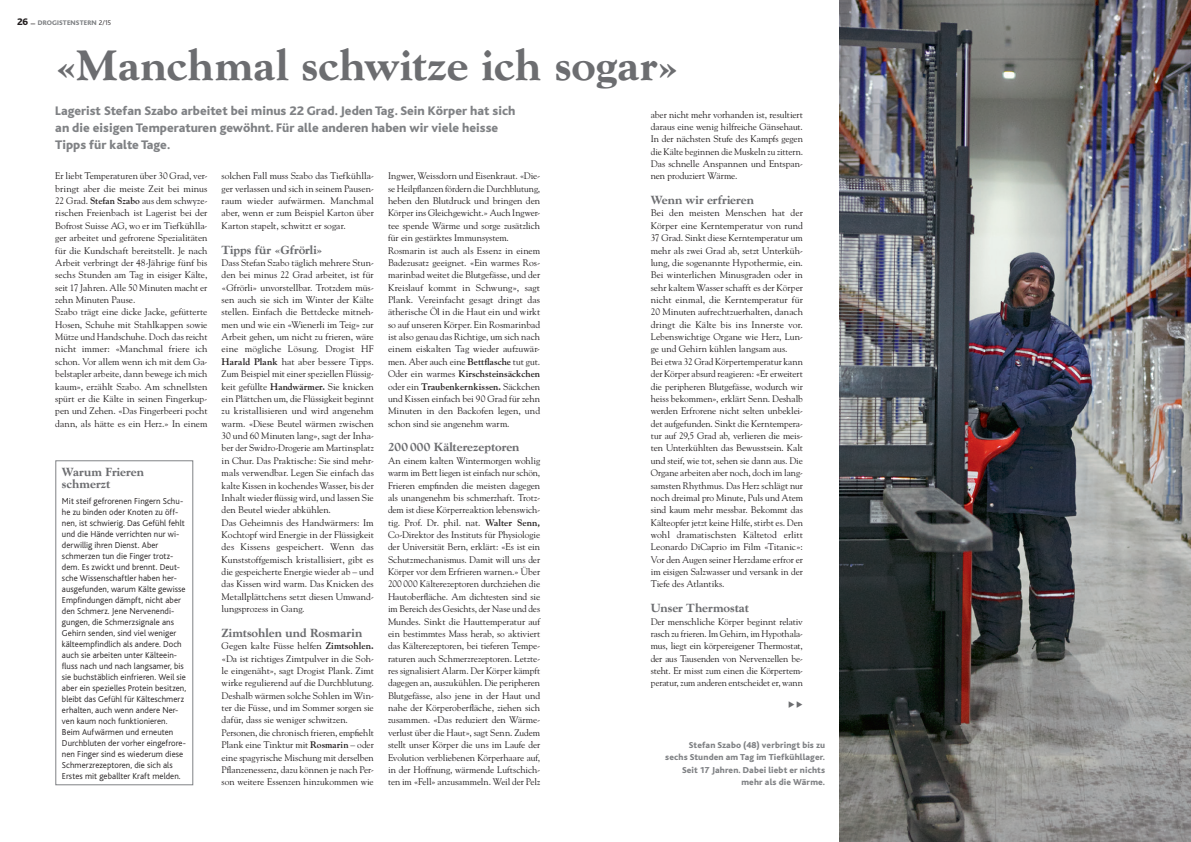
<style>
.page{position:relative;width:1191px;height:842px;background:#fff}
.page>*{position:absolute;margin:0;border:0;box-sizing:border-box;transform-origin:0 0}
.t1{font:800 43px "Goudy";letter-spacing:-.005em;color:#6c6d70}
.t2{font:800 13px/17px "Bliss";color:#808285}
.t3{font:800 12px/12px "Goudy";letter-spacing:-.005em;color:#6c6d70}
.t4{font:9.5px/12.4px "Goudy";color:#231f20}
.t5{font:300 9px/11px "Bliss";letter-spacing:.01em;color:#231f20}
.t6{font:800 9px/12.5px "Bliss";letter-spacing:.015em;color:#808285;text-align:right}
.t7{font:800 7px "Bliss";letter-spacing:.02em;color:#808285}
.s1{font-size:10px;color:#231f20}
.s2{font-weight:300;color:#231f20}
.s3{font-weight:700}
</style>
<div class="page">
<div style="left:55px;top:460px;width:138px;height:325px;border:1px solid #808285"></div>
<img style="left:840px;top:0;width:351px;height:842px">
<p class="t7" style="left:17px;top:19px;width:95px"><span class="s1">26</span> <sup>_</sup> DROGISTENSTERN <span class="s2">2/15</span></p>
<h1 class="t1" style="left:55px;top:41px;width:625px">«Manchmal schwitze ich sogar»</h1>
<p class="t4" style="left:651px;top:108px;width:154px;text-align:justify">aber nicht mehr vorhanden ist, resultiert daraus eine wenig hilfreiche Gänsehaut.<br>In der nächsten Stufe des Kampfs gegen die Kälte beginnen die Muskeln zu zittern.<br>Das schnelle Anspannen und Entspan&shy;nen produziert Wärme.</p>
<p class="t3" style="left:651px;top:194px;width:105px">Wenn wir erfrieren</p>
<p class="t4" style="left:651px;top:207px;width:154px">Bei den meisten Menschen hat der Körper eine Kerntemperatur von rund 37 Grad. Sinkt diese Kerntemperatur um mehr als zwei Grad ab, setzt Unterküh&shy;lung, die sogenannte Hypothermie, ein.<br>Bei winterlichen Minusgraden oder in sehr kaltem Wasser schafft es der Körper nicht einmal, die Kerntemperatur für 20 Minuten aufrechtzuerhalten, danach dringt die Kälte bis ins Innerste vor.<br>Lebenswichtige Organe wie Herz, Lun&shy;ge und Gehirn kühlen langsam aus.<br>Bei etwa 32 Grad Körpertemperatur kann der Körper absurd reagieren: «Er erweitert die peripheren Blutgefässe, wodurch wir heiss bekommen», erklärt Senn. Deshalb werden Erfrorene nicht selten unbeklei&shy;det aufgefunden. Sinkt die Kerntempera&shy;tur auf 29,5 Grad ab, verlieren die meis&shy;ten Unterkühlten das Bewusstsein. Kalt und steif, wie tot, sehen sie dann aus. Die Organe arbeiten aber noch, doch im lang&shy;samsten Rhythmus. Das Herz schlägt nur noch dreimal pro Minute, Puls und Atem sind kaum mehr messbar. Bekommt das Kälteopfer jetzt keine Hilfe, stirbt es. Den wohl dramatischsten Kältetod erlitt Leonardo DiCaprio im Film «Titanic»:<br>Vor den Augen seiner Herzdame erfror er im eisigen Salzwasser und versank in der Tiefe des Atlantiks.</p>
<p class="t3" style="left:651px;top:602px;width:99px">Unser Thermostat</p>
<p class="t4" style="left:651px;top:615px;width:154px;text-align:justify">Der menschliche Körper beginnt relativ rasch zu frieren. Im Gehirn, im Hypothala&shy;mus, liegt ein körpereigener Thermostat, der aus Tausenden von Nervenzellen be&shy;steht. Er misst zum einen die Körpertem&shy;peratur, zum anderen entscheidet er, wann</p>
<h2 class="t2" style="left:55px;top:103px;width:461px">Lagerist Stefan Szabo arbeitet bei minus 22 Grad. Jeden Tag. Sein Körper hat sich an die eisigen Temperaturen gewöhnt. Für alle anderen haben wir viele heisse<br>Tipps für kalte Tage.</h2>
<p class="t4" style="left:55px;top:170px;width:154px">Er liebt Temperaturen über 30 Grad, ver&shy;bringt aber die meiste Zeit bei minus 22 Grad. <span class="s3">Stefan Szabo</span> aus dem schwyze&shy;rischen Freienbach ist Lagerist bei der Bofrost Suisse AG, wo er im Tiefkühlla&shy;ger arbeitet und gefrorene Spezialitäten für die Kundschaft bereitstellt. Je nach Arbeit verbringt der 48-Jährige fünf bis sechs Stunden am Tag in eisiger Kälte, seit 17 Jahren. Alle 50 Minuten macht er zehn Minuten Pause.<br>Szabo trägt eine dicke Jacke, gefütterte Hosen, Schuhe mit Stahlkappen sowie Mütze und Handschuhe. Doch das reicht nicht immer: «Manchmal friere ich schon. Vor allem wenn ich mit dem Ga&shy;belstapler arbeite, dann bewege ich mich kaum», erzählt Szabo. Am schnellsten spürt er die Kälte in seinen Fingerkup&shy;pen und Zehen. «Das Fingerbeeri pocht dann, als hätte es ein Herz.» In einem</p>
<p class="t4" style="left:222px;top:170px;width:154px;text-align:justify">solchen Fall muss Szabo das Tiefkühlla&shy;ger verlassen und sich in seinem Pausen&shy;raum wieder aufwärmen. Manchmal aber, wenn er zum Beispiel Karton über Karton stapelt, schwitzt er sogar.</p>
<p class="t4" style="left:388px;top:170px;width:154px">Ingwer, Weissdorn und Eisenkraut. «Die&shy;se Heilpflanzen fördern die Durchblutung, heben den Blutdruck und bringen den Körper ins Gleichgewicht.» Auch Ingwer&shy;tee spende Wärme und sorge zusätzlich für ein gestärktes Immunsystem.<br>Rosmarin ist auch als Essenz in einem Badezusatz geeignet. «Ein warmes Ros&shy;marinbad weitet die Blutgefässe, und der Kreislauf kommt in Schwung», sagt Plank. Vereinfacht gesagt dringt das ätherische Öl in die Haut ein und wirkt so auf unseren Körper. Ein Rosmarinbad ist also genau das Richtige, um sich nach einem eiskalten Tag wieder aufzuwär&shy;men. Aber auch eine <span class="s3">Bettflasche</span> tut gut.<br>Oder ein warmes <span class="s3">Kirschsteinsäckchen </span>oder ein <span class="s3">Traubenkernkissen.</span> Säckchen und Kissen einfach bei 90 Grad für zehn Minuten in den Backofen legen, und schon sind sie angenehm warm.</p>
<p class="t3" style="left:388px;top:441px;width:133px">200 000 Kälterezeptoren</p>
<p class="t4" style="left:388px;top:454px;width:154px;text-align:justify">An einem kalten Wintermorgen wohlig warm im Bett liegen ist einfach nur schön, Frieren empfinden die meisten dagegen als unangenehm bis schmerzhaft. Trotz&shy;dem ist diese Körperreaktion lebenswich&shy;tig. Prof. Dr. phil. nat. <span class="s3">Walter Senn, </span>Co-Direktor des Instituts für Physiologie der Universität Bern, erklärt: «Es ist ein Schutzmechanismus. Damit will uns der Körper vor dem Erfrieren warnen.» Über 200 000 Kälterezeptoren durchziehen die Hautoberfläche. Am dichtesten sind sie im Bereich des Gesichts, der Nase und des Mundes. Sinkt die Hauttemperatur auf ein bestimmtes Mass herab, so aktiviert das Kälterezeptoren, bei tieferen Tempe&shy;raturen auch Schmerzrezeptoren. Letzte&shy;res signalisiert Alarm. Der Körper kämpft dagegen an, auszukühlen. Die peripheren Blutgefässe, also jene in der Haut und nahe der Körperoberfläche, ziehen sich zusammen. «Das reduziert den Wärme&shy;verlust über die Haut», sagt Senn. Zudem stellt unser Körper die uns im Laufe der Evolution verbliebenen Körperhaare auf, in der Hoffnung, wärmende Luftschich&shy;ten im «Fell» anzusammeln. Weil der Pelz</p>
<p class="t3" style="left:222px;top:243px;width:102px">Tipps für «Gfrörli»</p>
<p class="t4" style="left:222px;top:256px;width:154px">Dass Stefan Szabo täglich mehrere Stun&shy;den bei minus 22 Grad arbeitet, ist für «Gfrörli» unvorstellbar. Trotzdem müs&shy;sen auch sie sich im Winter der Kälte stellen. Einfach die Bettdecke mitneh&shy;men und wie ein «Wienerli im Teig» zur Arbeit gehen, um nicht zu frieren, wäre eine mögliche Lösung. Drogist HF <span class="s3">Harald Plank</span> hat aber bessere Tipps.<br>Zum Beispiel mit einer speziellen Flüssig&shy;keit gefüllte <span class="s3">Handwärmer.</span> Sie knicken ein Plättchen um, die Flüssigkeit beginnt zu kristallisieren und wird angenehm warm. «Diese Beutel wärmen zwischen 30 und 60 Minuten lang», sagt der Inha&shy;ber der Swidro-Drogerie am Martinsplatz in Chur. Das Praktische: Sie sind mehr&shy;mals verwendbar. Legen Sie einfach das kalte Kissen in kochendes Wasser, bis der Inhalt wieder flüssig wird, und lassen Sie den Beutel wieder abkühlen.<br>Das Geheimnis des Handwärmers: Im Kochtopf wird Energie in der Flüssigkeit des Kissens gespeichert. Wenn das Kunststoffgemisch kristallisiert, gibt es die gespeicherte Energie wieder ab – und das Kissen wird warm. Das Knicken des Metallplättchens setzt diesen Umwand&shy;lungsprozess in Gang.</p>
<p class="t3" style="left:222px;top:627px;width:142px">Zimtsohlen und Rosmarin</p>
<p class="t4" style="left:222px;top:639px;width:154px">Gegen kalte Füsse helfen <span class="s3">Zimtsohlen. </span>«Da ist richtiges Zimtpulver in die Soh&shy;le eingenäht», sagt Drogist Plank. Zimt wirke regulierend auf die Durchblutung.<br>Deshalb wärmen solche Sohlen im Win&shy;ter die Füsse, und im Sommer sorgen sie dafür, dass sie weniger schwitzen.<br>Personen, die chronisch frieren, empfiehlt Plank eine Tinktur mit <span class="s3">Rosmarin</span> – oder eine spagyrische Mischung mit derselben Pflanzenessenz, dazu können je nach Per&shy;son weitere Essenzen hinzukommen wie</p>
<p class="t3" style="left:62px;top:466px;width:84px">Warum Frieren schmerzt</p>
<p class="t5" style="left:62px;top:495px;width:126px">Mit steif gefrorenen Fingern Schu&shy;he zu binden oder Knoten zu öff&shy;nen, ist schwierig. Das Gefühl fehlt und die Hände verrichten nur wi&shy;derwillig ihren Dienst. Aber schmerzen tun die Finger trotz&shy;dem. Es zwickt und brennt. Deut&shy;sche Wissenschaftler haben her&shy;ausgefunden, warum Kälte gewisse Empfindungen dämpft, nicht aber den Schmerz. Jene Nervenendi&shy;gungen, die Schmerzsignale ans Gehirn senden, sind viel weniger kälteempfindlich als andere. Doch auch sie arbeiten unter Kälteein&shy;fluss nach und nach langsamer, bis sie buchstäblich einfrieren. Weil sie aber ein spezielles Protein besitzen, bleibt das Gefühl für Kälteschmerz erhalten, auch wenn andere Ner&shy;ven kaum noch funktionieren.<br>Beim Aufwärmen und erneuten Durchbluten der vorher eingefrore&shy;nen Finger sind es wiederum diese Schmerzrezeptoren, die sich als Erstes mit geballter Kraft melden.</p>
<p class="t6" style="left:665px;top:739px;width:161px">Stefan Szabo (48) verbringt bis zu sechs Stunden am Tag im Tiefkühllager.<br>Seit 17 Jahren. Dabei liebt er nichts mehr als die Wärme.</p>
</div>
